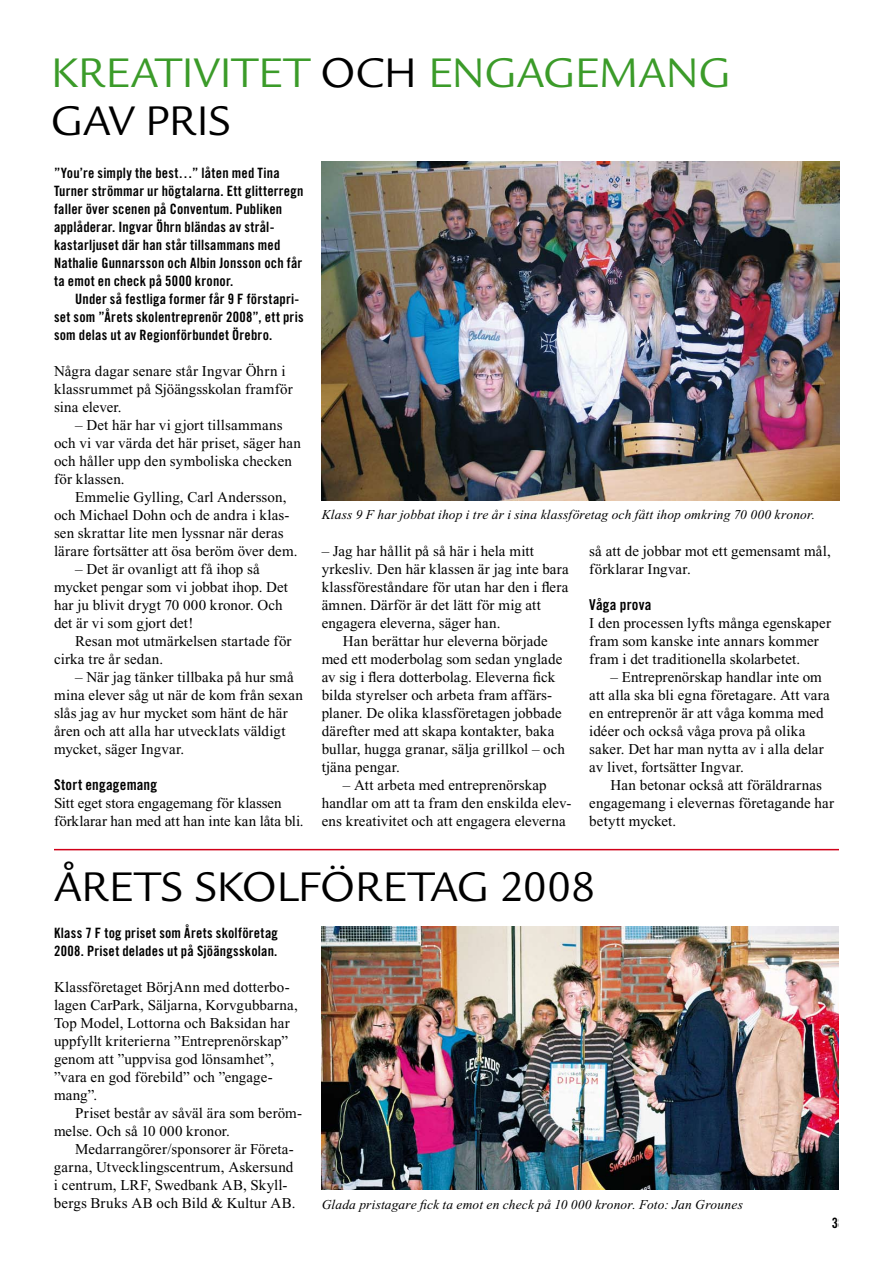
<style>
.page{position:relative;width:893px;height:1263px;background:#fff}
.page>*{position:absolute;margin:0;border:0;box-sizing:border-box;transform-origin:0 0}
.t1{font:45px "Legacy Sans";letter-spacing:-.005em;color:#000}
.t2{font:45px "Legacy Sans";color:#3b9b29}
.t3{font:15px/18px "Times New Roman";letter-spacing:.005em;color:#000}
.t4{font:15px "Trade Gothic Bold Cond Twenty";letter-spacing:.01em;color:#000}
.t5{font:14.25px/18px "Trade Gothic Bold Cond Twenty";letter-spacing:.015em;color:#000}
.t6{font:italic 13.5px "Times New Roman";letter-spacing:.01em;color:#000}
.s1{color:#000}
</style>
<div class="page">
<img style="left:322px;top:927px;width:517px;height:262px">
<img style="left:322px;top:162px;width:517px;height:338px">
<hr style="left:54px;top:849px;width:785px;height:1px;background:#d10019">
<h1 class="t2" style="left:51px;top:47px;width:50px">KREATI</h1>
<h1 class="t2" style="left:194px;top:47px;width:49px">VITET</h1>
<h1 class="t2" style="left:321px;top:47px;width:139px"><span class="s1">OCH</span> ENGAGEMANG</h1>
<h1 class="t1" style="left:51px;top:95px;width:138px">GAV PRIS</h1>
<p class="t5" style="left:54px;top:164px;width:251px">”You’re simply the best…” låten med Tina Turner strömmar ur högtalarna. Ett glitterregn faller över scenen på Conventum. Publiken applåderar. Ingvar Öhrn bländas av strål&shy;kastarljuset där han står tillsammans med Nathalie Gunnarsson och Albin Jonsson och får ta emot en check på 5000 kronor.</p>
<p class="t5" style="left:54px;top:290px;width:251px;text-indent:21px">Under så festliga former får 9 F förstapri&shy;set som ”Årets skolentreprenör 2008”, ett pris som delas ut av Regionförbundet Örebro.</p>
<p class="t3" style="left:54px;top:362px;width:240px">Några dagar senare står Ingvar Öhrn i klassrummet på Sjöängsskolan framför sina elever.</p>
<p class="t3" style="left:54px;top:416px;width:249px;text-indent:21px">– Det här har vi gjort tillsammans och vi var värda det här priset, säger han och håller upp den symboliska checken för klassen.</p>
<p class="t3" style="left:54px;top:488px;width:245px;text-indent:21px">Emmelie Gylling, Carl Andersson, och Michael Dohn och de andra i klas&shy;sen skrattar lite men lyssnar när deras lärare fortsätter att ösa beröm över dem.</p>
<p class="t3" style="left:54px;top:560px;width:236px;text-indent:21px">– Det är ovanligt att få ihop så mycket pengar som vi jobbat ihop. Det har ju blivit drygt 70 000 kronor. Och det är vi som gjort det!</p>
<p class="t3" style="left:54px;top:632px;width:239px;text-indent:21px">Resan mot utmärkelsen startade för cirka tre år sedan.</p>
<p class="t3" style="left:54px;top:668px;width:250px;text-indent:21px">– När jag tänker tillbaka på hur små mina elever såg ut när de kom från sexan slås jag av hur mycket som hänt de här åren och att alla har utvecklats väldigt mycket, säger Ingvar.</p>
<p class="t4" style="left:54px;top:775px;width:105px">Stort engagemang</p>
<p class="t3" style="left:54px;top:794px;width:251px">Sitt eget stora engagemang för klassen förklarar han med att han inte kan låta bli.</p>
<p class="t6" style="left:322px;top:508px;width:495px">Klass 9 F har jobbat ihop i tre år i sina klassföretag och fått ihop omkring 70 000 kronor.</p>
<p class="t3" style="left:589px;top:542px;width:243px">så att de jobbar mot ett gemensamt mål, förklarar Ingvar.</p>
<p class="t4" style="left:589px;top:595px;width:64px">Våga prova</p>
<p class="t3" style="left:589px;top:614px;width:243px">I den processen lyfts många egenskaper fram som kanske inte annars kommer fram i det traditionella skolarbetet.</p>
<p class="t3" style="left:589px;top:668px;width:242px;text-indent:21px">– Entreprenörskap handlar inte om att alla ska bli egna företagare. Att vara en entreprenör är att våga komma med idéer och också våga prova på olika saker. Det har man nytta av i alla delar av livet, fortsätter Ingvar.</p>
<p class="t3" style="left:589px;top:776px;width:246px;text-indent:21px">Han betonar också att föräldrarnas engagemang i elevernas företagande har betytt mycket.</p>
<p class="t3" style="left:322px;top:542px;width:249px">– Jag har hållit på så här i hela mitt yrkesliv. Den här klassen är jag inte bara klassföreståndare för utan har den i flera ämnen. Därför är det lätt för mig att engagera eleverna, säger han.</p>
<p class="t3" style="left:322px;top:632px;width:245px;text-indent:21px">Han berättar hur eleverna började med ett moderbolag som sedan ynglade av sig i flera dotterbolag. Eleverna fick bilda styrelser och arbeta fram affärs&shy;planer. De olika klassföretagen jobbade därefter med att skapa kontakter, baka bullar, hugga granar, sälja grillkol – och tjäna pengar.</p>
<p class="t3" style="left:322px;top:776px;width:251px;text-align:center">– Att arbeta med entreprenörskap handlar om att ta fram den enskilda elev&shy;ens kreativitet och att engagera eleverna</p>
<h1 class="t1" style="left:54px;top:861px;width:27px">ÅRETS</h1>
<h1 class="t1" style="left:195px;top:861px;width:187px">SKO LFÖRETAG</h1>
<h1 class="t1" style="left:500px;top:861px;width:97px">2008</h1>
<p class="t5" style="left:54px;top:924px;width:225px">Klass 7 F tog priset som Årets skolföretag<br>2008. Priset delades ut på Sjöängsskolan.</p>
<p class="t3" style="left:54px;top:978px;width:245px">Klassföretaget BörjAnn med dotterbo&shy;lagen CarPark, Säljarna, Korvgubbarna, Top Model, Lottorna och Baksidan har uppfyllt kriterierna ”Entreprenörskap” genom att ”uppvisa god lönsamhet”, ”vara en god förebild” och ”engage&shy;mang”.</p>
<p class="t3" style="left:54px;top:1104px;width:250px;text-indent:21px">Priset består av såväl ära som beröm&shy;melse. Och så 10 000 kronor.</p>
<p class="t3" style="left:54px;top:1140px;width:243px;text-indent:21px">Medarrangörer/sponsorer är Företa&shy;garna, Utvecklingscentrum, Askersund i centrum, LRF, Swedbank AB, Skyll&shy;bergs Bruks AB och Bild &amp; Kultur AB.</p>
<p class="t6" style="left:322px;top:1197px;width:423px">Glada pristagare fick ta emot en check på 10 000 kronor. Foto: Jan Grounes</p>
<p class="t5" style="left:832px;top:1214px;width:8px">3</p>
</div>
